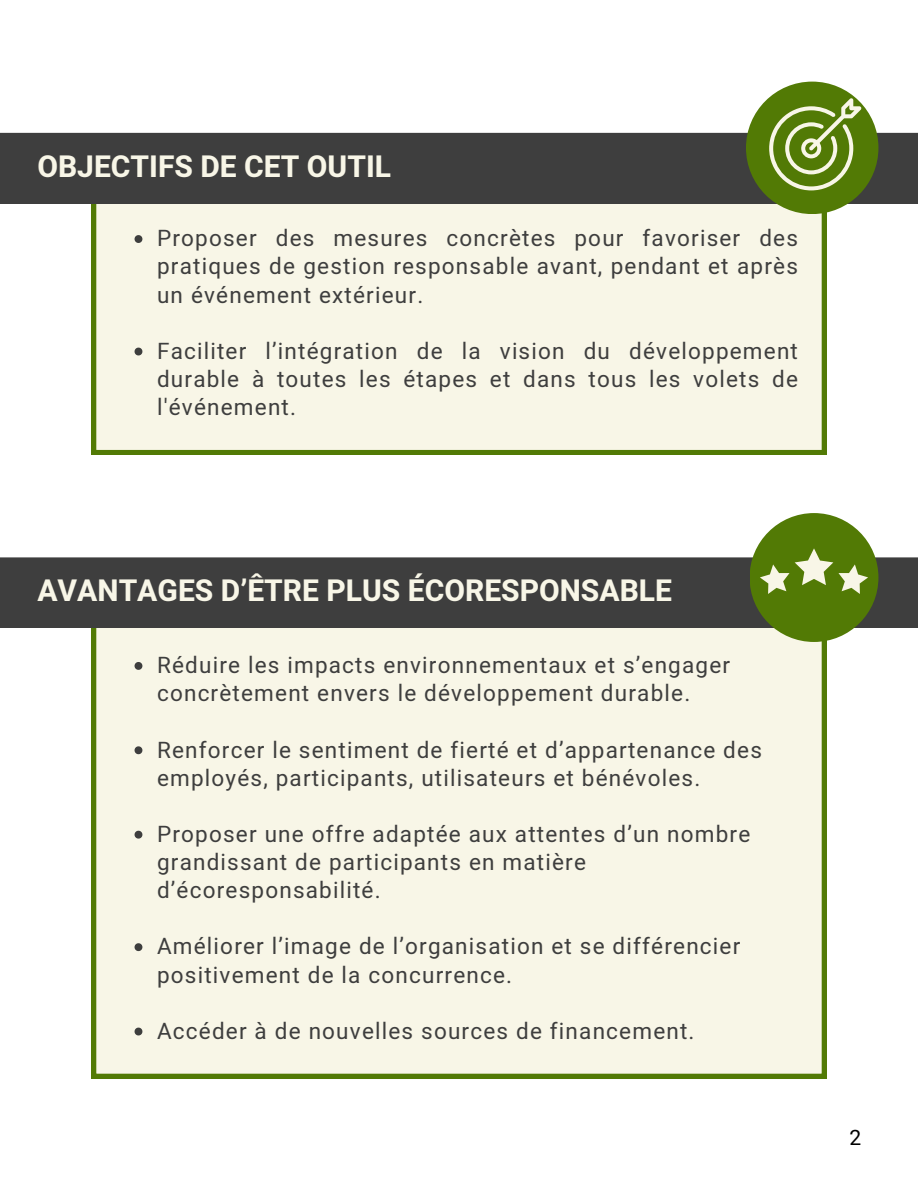
<style>
.page{position:relative;width:918px;height:1188px;background:#fff}
.page>*{position:absolute;margin:0;border:0;box-sizing:border-box;transform-origin:0 0}
.t1{font:700 30px "Heebo";color:#f8f6e7}
.t2{font:22.5px/28.2px "Heebo";letter-spacing:.055em;color:#3e3e3e}
.t3{font:21px "Heebo";color:#000}
</style>
<div class="page">
<div style="left:92px;top:204px;width:734px;height:250px;background:#f8f6e7"></div>
<svg style="left:135px;top:235px;width:7px;height:8px"></svg>
<svg style="left:135px;top:348px;width:7px;height:7px"></svg>
<div style="left:0;top:133px;width:918px;height:71px;background:#3e3e3e"></div>
<div style="left:92px;top:628px;width:734px;height:450px;background:#f8f6e7"></div>
<svg style="left:135px;top:662px;width:7px;height:8px"></svg>
<svg style="left:135px;top:746px;width:7px;height:8px"></svg>
<svg style="left:135px;top:831px;width:7px;height:8px"></svg>
<svg style="left:135px;top:943px;width:7px;height:8px"></svg>
<svg style="left:135px;top:1028px;width:7px;height:7px"></svg>
<div style="left:0;top:557px;width:918px;height:71px;background:#3e3e3e"></div>
<div style="left:746px;top:82px;width:132px;height:132px;background:#527a05;border-radius:50%"></div>
<svg style="left:769px;top:98px;width:92px;height:92px"></svg>
<div style="left:750px;top:513px;width:128px;height:129px;background:#527a05;border-radius:50%"></div>
<svg style="left:760px;top:548px;width:108px;height:46px"></svg>
<p class="t1" style="left:37px;top:145px;width:355px">OBJECTIFS DE CET OUTIL</p>
<p class="t2" style="left:157px;top:225px;width:642px;text-align:justify">Proposer des mesures concrètes pour favoriser des pratiques de gestion responsable avant, pendant et après un événement extérieur.</p>
<h1 class="t2" style="left:157px;top:338px;width:642px;text-align:justify">Faciliter l’intégration de la vision du développement durable à toutes les étapes et dans tous les volets de l'événement.</h1>
<p class="t1" style="left:37px;top:570px;width:636px">AVANTAGES D’ÊTRE PLUS ÉCORESPONSABLE</p>
<p class="t2" style="left:157px;top:652px;width:575px">Réduire les impacts environnementaux et s’engager concrètement envers le développement durable.</p>
<p class="t2" style="left:157px;top:736px;width:606px">Renforcer le sentiment de fierté et d’appartenance des employés, participants, utilisateurs et bénévoles.</p>
<h1 class="t2" style="left:157px;top:821px;width:595px">Proposer une offre adaptée aux attentes d’un nombre grandissant de participants en matière d’écoresponsabilité.</h1>
<p class="t2" style="left:157px;top:933px;width:585px">Améliorer l’image de l’organisation et se différencier positivement de la concurrence.</p>
<p class="t2" style="left:157px;top:1018px;width:539px">Accéder à de nouvelles sources de financement.</p>
<p class="t3" style="left:849px;top:1123px;width:13px">2</p>
</div>
